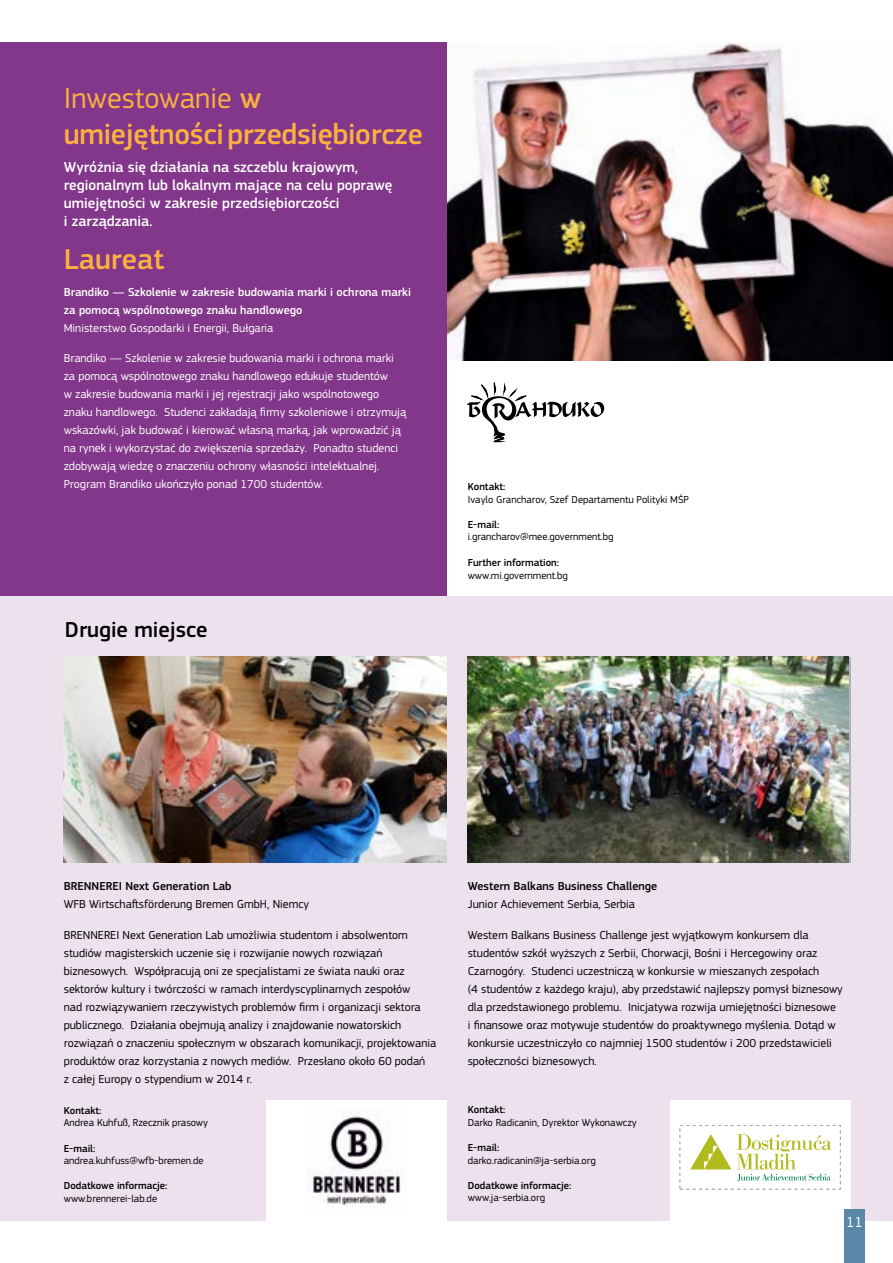
<style>
.page{position:relative;width:893px;height:1263px;background:#fff}
.page>*{position:absolute;margin:0;border:0;box-sizing:border-box;transform-origin:0 0}
.t1{font:500 30px/36px "PF Square Sans Pro";letter-spacing:-.01em;color:#fbb040}
.t2{font:500 22.5px "PF Square Sans Pro";color:#000}
.t3{font:500 15px/18px "PF Square Sans Pro";color:#fff}
.t4{font:15px "PF Square Sans Pro";color:#fff}
.t5{font:12px/18px "PF Square Sans Pro";color:#000}
.t6{font:12px/18px "PF Square Sans Pro";color:#000101}
.t7{font:12px/18px "PF Square Sans Pro";color:#fff}
.t8{font:500 12px/18px "PF Square Sans Pro";color:#fff}
.t9{font:500 12px "PF Square Sans Pro";color:#000101}
.t10{font:500 12px "PF Square Sans Pro";color:#000}
.t11{font:10.5px "PF Square Sans Pro";color:#000}
.t12{font:500 10.5px "PF Square Sans Pro";color:#000}
.s1{font-weight:400}
</style>
<div class="page">
<div style="left:0;top:596px;width:893px;height:624px;background:#ece1ed"></div>
<img style="left:446px;top:43px;width:447px;height:317px">
<div style="left:670px;top:1100px;width:180px;height:163px;background:#fff"></div>
<svg style="left:690px;top:1134px;width:41px;height:35px"></svg>
<svg style="left:737px;top:1134px;width:94px;height:47px"></svg>
<img style="left:64px;top:657px;width:382px;height:205px">
<img style="left:468px;top:657px;width:380px;height:205px">
<div style="left:0;top:43px;width:446px;height:553px;background:#83378a"></div>
<div style="left:266px;top:1100px;width:180px;height:163px;background:#fff"></div>
<img style="left:306px;top:1109px;width:96px;height:96px">
<svg style="left:467px;top:382px;width:137px;height:60px"></svg>
<div style="left:845px;top:1209px;width:20px;height:54px;background:#5987a8"></div>
<h1 class="t1" style="left:64px;top:80px;width:361px"><span class="s1">Inwestowanie</span> w umiejętnościprzedsiębiorcze</h1>
<p class="t3" style="left:64px;top:158px;width:330px">Wyróżnia się działania na szczeblu krajowym, regionalnym lub lokalnym mające na celu poprawę umiejętności w zakresie przedsiębiorczości<br>i zarządzania.</p>
<h1 class="t1" style="left:64px;top:242px;width:102px">Laureat</h1>
<p class="t8" style="left:64px;top:283px;width:349px">Brandiko — Szkolenie w zakresie budowania marki i ochrona marki za pomocą wspólnotowego znaku handlowego</p>
<p class="t7" style="left:64px;top:319px;width:211px">Ministerstwo Gospodarki i Energii, Bułgaria</p>
<p class="t7" style="left:64px;top:349px;width:344px">Brandiko — Szkolenie w zakresie budowania marki i ochrona marki za pomocą wspólnotowego znaku handlowego edukuje studentów<br>w zakresie budowania marki i jej rejestracji jako wspólnotowego znaku handlowego. Studenci zakładają firmy szkoleniowe i otrzymują wskazówki, jak budować i kierować własną marką, jak wprowadzić ją na rynek i wykorzystać do zwiększenia sprzedaży. Ponadto studenci zdobywają wiedzę o znaczeniu ochrony własności intelektualnej.<br>Program Brandiko ukończyło ponad 1700 studentów.</p>
<h2 class="t2" style="left:65px;top:617px;width:144px">Drugie miejsce</h2>
<p class="t12" style="left:468px;top:480px;width:39px">Kontakt:</p>
<p class="t11" style="left:468px;top:493px;width:223px">Ivaylo Grancharov, Szef Departamentu Polityki MŚP</p>
<p class="t12" style="left:468px;top:518px;width:33px">E-mail:</p>
<p class="t11" style="left:468px;top:531px;width:147px">i.grancharov@mee.government.bg</p>
<p class="t12" style="left:468px;top:557px;width:93px">Further information:</p>
<p class="t11" style="left:468px;top:569px;width:102px">www.mi.government.bg</p>
<p class="t10" style="left:64px;top:879px;width:169px">BRENNEREI Next Generation Lab</p>
<p class="t5" style="left:64px;top:895px;width:247px">WFB Wirtschaftsförderung Bremen GmbH, Niemcy</p>
<p class="t5" style="left:64px;top:926px;width:374px">BRENNEREI Next Generation Lab umożliwia studentom i absolwentom studiów magisterskich uczenie się i rozwijanie nowych rozwiązań biznesowych. Współpracują oni ze specjalistami ze świata nauki oraz sektorów kultury i twórczości w ramach interdyscyplinarnych zespołów<br>nad rozwiązywaniem rzeczywistych problemów firm i organizacji sektora publicznego. Działania obejmują analizy i znajdowanie nowatorskich rozwiązań o znaczeniu społecznym w obszarach komunikacji, projektowania produktów oraz korzystania z nowych mediów. Przesłano około 60 podań<br>z całej Europy o stypendium w 2014 r.</p>
<p class="t12" style="left:64px;top:1104px;width:39px">Kontakt:</p>
<p class="t11" style="left:64px;top:1117px;width:146px">Andrea Kuhfuß, Rzecznik prasowy</p>
<p class="t12" style="left:64px;top:1142px;width:33px">E-mail:</p>
<p class="t11" style="left:64px;top:1154px;width:141px">andrea.kuhfuss@wfb-bremen.de</p>
<p class="t12" style="left:64px;top:1180px;width:105px">Dodatkowe informacje:</p>
<p class="t11" style="left:64px;top:1192px;width:95px">www.brennerei-lab.de</p>
<p class="t9" style="left:468px;top:879px;width:191px">Western Balkans Business Challenge</p>
<p class="t6" style="left:468px;top:895px;width:169px">Junior Achievement Serbia, Serbia</p>
<p class="t6" style="left:468px;top:926px;width:377px">Western Balkans Business Challenge jest wyjątkowym konkursem dla studentów szkół wyższych z Serbii, Chorwacji, Bośni i Hercegowiny oraz Czarnogóry. Studenci uczestniczą w konkursie w mieszanych zespołach<br>(4 studentów z każdego kraju), aby przedstawić najlepszy pomysł biznesowy dla przedstawionego problemu. Inicjatywa rozwija umiejętności biznesowe<br>i finansowe oraz motywuje studentów do proaktywnego myślenia. Dotąd w konkursie uczestniczyło co najmniej 1500 studentów i 200 przedstawicieli społeczności biznesowych.</p>
<p class="t12" style="left:468px;top:1103px;width:39px">Kontakt:</p>
<p class="t11" style="left:468px;top:1116px;width:171px">Darko Radicanin, Dyrektor Wykonawczy</p>
<p class="t12" style="left:468px;top:1141px;width:33px">E-mail:</p>
<p class="t11" style="left:468px;top:1154px;width:129px">darko.radicanin@ja-serbia.org</p>
<p class="t12" style="left:468px;top:1179px;width:105px">Dodatkowe informacje:</p>
<p class="t11" style="left:468px;top:1192px;width:79px">www.ja-serbia.org</p>
<p class="t4" style="left:846px;top:1213px;width:18px">11</p>
</div>
